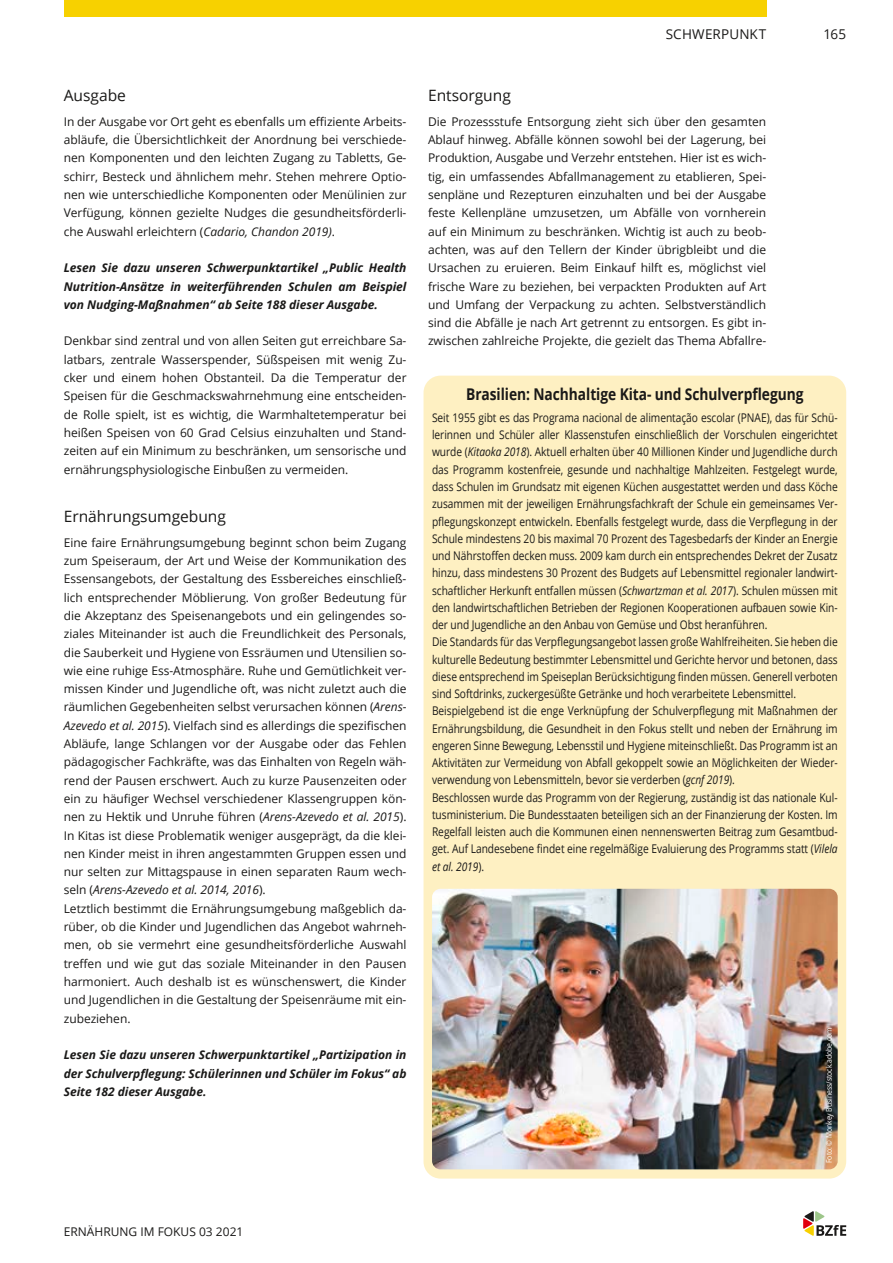
<style>
.page{position:relative;width:893px;height:1263px;background:#fff}
.page>*{position:absolute;margin:0;border:0;box-sizing:border-box;transform-origin:0 0}
.t1{font:700 16.2px "Open Sans";letter-spacing:-.005em;color:#1a1918;scale:.85 1}
.t2{font:15.6px "Open Sans";letter-spacing:-.005em;color:#1a1918}
.t3{font:13.5px "Open Sans";letter-spacing:.01em;color:#1a1918}
.t4{font:12px/18.3px "Open Sans";letter-spacing:-.005em;color:#1a1918;text-align:justify}
.t5{font:12px/17.2px "Open Sans";letter-spacing:-.005em;color:#1a1918;scale:.85 1}
.t6{font:italic 700 12px/18.3px "Open Sans";letter-spacing:-.005em;color:#1a1918;text-align:justify}
.t7{font:7.8px "Open Sans";letter-spacing:-.005em;color:#fff;scale:.87 1}
.s1{font-style:italic}
</style>
<div class="page">
<div style="left:423px;top:376px;width:423px;height:802px;background:#fef0c2;border-radius:17px"></div>
<img style="left:432px;top:889px;width:406px;height:280px">
<div style="left:64px;top:0;width:702px;height:17px;background:#f7d100"></div>
<svg style="left:803px;top:1211px;width:43px;height:25px"></svg>
<h2 class="t2" style="left:64px;top:84px;width:64px">Ausgabe</h2>
<p class="t4" style="left:64px;top:112px;width:344px">In der Ausgabe vor Ort geht es ebenfalls um effiziente Arbeits&shy;abläufe, die Übersichtlichkeit der Anordnung bei verschiede&shy;nen Komponenten und den leichten Zugang zu Tabletts, Ge&shy;schirr, Besteck und ähnlichem mehr. Stehen mehrere Optio&shy;nen wie unterschiedliche Komponenten oder Menülinien zur Verfügung, können gezielte Nudges die gesundheitsförderli&shy;che Auswahl erleichtern (<span class="s1">Cadario, Chandon 2019)</span>.</p>
<p class="t6" style="left:64px;top:258px;width:344px">Lesen Sie dazu unseren Schwerpunktartikel „Public Health Nutrition-Ansätze in weiterführenden Schulen am Beispiel von Nudging-Maßnahmen“ ab Seite 188 dieser Ausgabe.</p>
<p class="t4" style="left:64px;top:332px;width:344px">Denkbar sind zentral und von allen Seiten gut erreichbare Sa&shy;latbars, zentrale Wasserspender, Süßspeisen mit wenig Zu&shy;cker und einem hohen Obstanteil. Da die Temperatur der Speisen für die Geschmackswahrnehmung eine entscheiden&shy;de Rolle spielt, ist es wichtig, die Warmhaltetemperatur bei heißen Speisen von 60 Grad Celsius einzuhalten und Stand&shy;zeiten auf ein Minimum zu beschränken, um sensorische und ernährungsphysiologische Einbußen zu vermeiden.</p>
<h2 class="t2" style="left:64px;top:505px;width:164px">Ernährungsumgebung</h2>
<p class="t4" style="left:64px;top:533px;width:344px;text-align:left">Eine faire Ernährungsumgebung beginnt schon beim Zugang zum Speiseraum, der Art und Weise der Kommunikation des Essensangebots, der Gestaltung des Essbereiches einschließ&shy;lich entsprechender Möblierung. Von großer Bedeutung für die Akzeptanz des Speisenangebots und ein gelingendes so&shy;ziales Miteinander ist auch die Freundlichkeit des Personals, die Sauberkeit und Hygiene von Essräumen und Utensilien so&shy;wie eine ruhige Ess-Atmosphäre. Ruhe und Gemütlichkeit ver&shy;missen Kinder und Jugendliche oft, was nicht zuletzt auch die räumlichen Gegebenheiten selbst verursachen können (<span class="s1">Arens-Azevedo et al. 2015</span>). Vielfach sind es allerdings die spezifischen Abläufe, lange Schlangen vor der Ausgabe oder das Fehlen pädagogischer Fachkräfte, was das Einhalten von Regeln wäh&shy;rend der Pausen erschwert. Auch zu kurze Pausenzeiten oder ein zu häufiger Wechsel verschiedener Klassengruppen kön&shy;nen zu Hektik und Unruhe führen (<span class="s1">Arens-Azevedo et al. 2015</span>).<br>In Kitas ist diese Problematik weniger ausgeprägt, da die klei&shy;nen Kinder meist in ihren angestammten Gruppen essen und nur selten zur Mittagspause in einen separaten Raum wech&shy;seln (<span class="s1">Arens-Azevedo et al. 2014, 2016</span>).<br>Letztlich bestimmt die Ernährungsumgebung maßgeblich da&shy;rüber, ob die Kinder und Jugendlichen das Angebot wahrneh&shy;men, ob sie vermehrt eine gesundheitsförderliche Auswahl treffen und wie gut das soziale Miteinander in den Pausen harmoniert. Auch deshalb ist es wünschenswert, die Kinder und Jugendlichen in die Gestaltung der Speisenräume mit ein&shy;zubeziehen.</p>
<p class="t6" style="left:64px;top:1045px;width:344px">Lesen Sie dazu unseren Schwerpunktartikel „Partizipation in der Schulverpflegung: Schülerinnen und Schüler im Fokus“ ab Seite 182 dieser Ausgabe.</p>
<p class="t3" style="left:666px;top:25px;width:102px">SCHWERPUNKT</p>
<p class="t3" style="left:823px;top:25px;width:24px">165</p>
<h2 class="t2" style="left:428px;top:84px;width:84px">Entsorgung</h2>
<p class="t4" style="left:428px;top:112px;width:340px">Die Prozessstufe Entsorgung zieht sich über den gesamten Ablauf hinweg. Abfälle können sowohl bei der Lagerung, bei Produktion, Ausgabe und Verzehr entstehen. Hier ist es wich&shy;tig, ein umfassendes Abfallmanagement zu etablieren, Spei&shy;senpläne und Rezepturen einzuhalten und bei der Ausgabe feste Kellenpläne umzusetzen, um Abfälle von vornherein auf ein Minimum zu beschränken. Wichtig ist auch zu beob&shy;achten, was auf den Tellern der Kinder übrigbleibt und die Ursachen zu eruieren. Beim Einkauf hilft es, möglichst viel frische Ware zu beziehen, bei verpackten Produkten auf Art und Umfang der Verpackung zu achten. Selbstverständlich sind die Abfälle je nach Art getrennt zu entsorgen. Es gibt in&shy;zwischen zahlreiche Projekte, die gezielt das Thema Abfallre-</p>
<h1 class="t1" style="left:466px;top:383px;width:398px">Brasilien: Nachhaltige Kita- und Schulverpflegung</h1>
<p class="t5" style="left:432px;top:409px;width:479px">Seit 1955 gibt es das Programa nacional de alimentação escolar (PNAE), das für Schü&shy;lerinnen und Schüler aller Klassenstufen einschließlich der Vorschulen eingerichtet wurde (<span class="s1">Kitaoka 2018</span>). Aktuell erhalten über 40 Millionen Kinder und Jugendliche durch das Programm kostenfreie, gesunde und nachhaltige Mahlzeiten. Festgelegt wurde, dass Schulen im Grundsatz mit eigenen Küchen ausgestattet werden und dass Köche zusammen mit der jeweiligen Ernährungsfachkraft der Schule ein gemeinsames Ver&shy;pflegungskonzept entwickeln. Ebenfalls festgelegt wurde, dass die Verpflegung in der Schule mindestens 20 bis maximal 70 Prozent des Tagesbedarfs der Kinder an Energie und Nährstoffen decken muss. 2009 kam durch ein entsprechendes Dekret der Zusatz hinzu, dass mindestens 30 Prozent des Budgets auf Lebensmittel regionaler landwirt&shy;schaftlicher Herkunft entfallen müssen (<span class="s1">Schwartzman et al. 2017</span>). Schulen müssen mit den landwirtschaftlichen Betrieben der Regionen Kooperationen aufbauen sowie Kin&shy;der und Jugendliche an den Anbau von Gemüse und Obst heranführen.<br>Die Standards für das Verpflegungsangebot lassen große Wahlfreiheiten. Sie heben die kulturelle Bedeutung bestimmter Lebensmittel und Gerichte hervor und betonen, dass diese entsprechend im Speiseplan Berücksichtigung finden müssen. Generell verboten sind Softdrinks, zuckergesüßte Getränke und hoch verarbeitete Lebensmittel.<br>Beispielgebend ist die enge Verknüpfung der Schulverpflegung mit Maßnahmen der Ernährungsbildung, die Gesundheit in den Fokus stellt und neben der Ernährung im engeren Sinne Bewegung, Lebensstil und Hygiene miteinschließt. Das Programm ist an Aktivitäten zur Vermeidung von Abfall gekoppelt sowie an Möglichkeiten der Wieder&shy;verwendung von Lebensmitteln, bevor sie verderben (<span class="s1">gcnf 2019</span>).<br>Beschlossen wurde das Programm von der Regierung, zuständig ist das nationale Kul&shy;tusministerium. Die Bundesstaaten beteiligen sich an der Finanzierung der Kosten. Im Regelfall leisten auch die Kommunen einen nennenswerten Beitrag zum Gesamtbud&shy;get. Auf Landesebene findet eine regelmäßige Evaluierung des Programms statt (<span class="s1">Vilela et al. 2019</span>).</p>
<p class="t7" style="left:824px;top:1163px;width:157px;rotate:-90deg">Foto: © Monkey Business/stock.adobe.com</p>
<p class="t4" style="left:64px;top:1222px;width:181px">ERNÄHRUNG IM FOKUS 03 2021</p>
</div>
